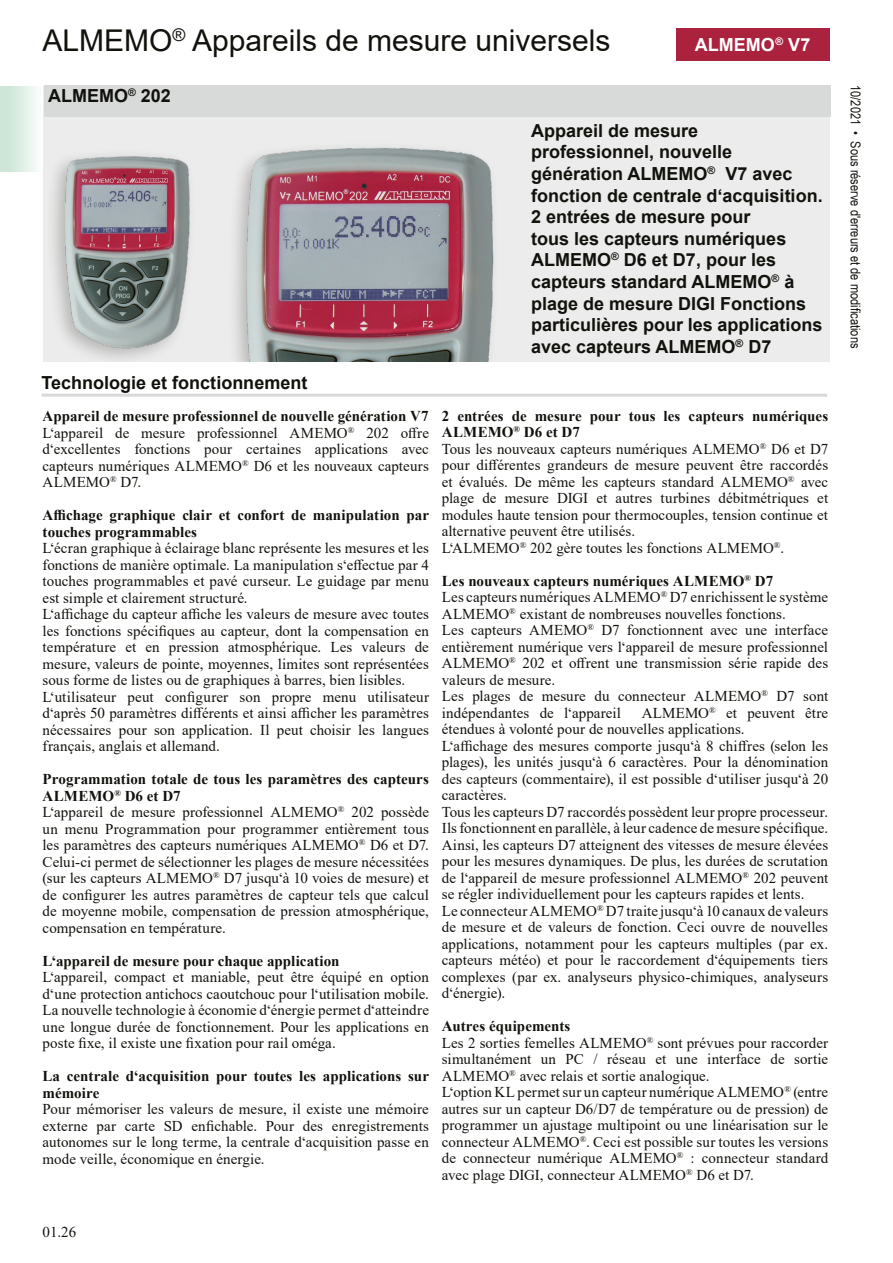
<style>
.page{position:relative;width:893px;height:1263px;background:#fff}
.page>*{position:absolute;margin:0;border:0;box-sizing:border-box;transform-origin:0 0}
.t1{font:30px "Arial";color:#12120d}
.t2{font:700 18px/21.6px "Arial";color:#12120d}
.t3{font:700 18px "Arial";color:#fff}
.t4{font:15px/16.5px "Times New Roman";letter-spacing:.005em;color:#12120d}
.t5{font:700 15px/16.5px "Times New Roman";color:#12120d}
.t6{font:13.5px "Arial Narrow";color:#12120d}
.s1{font-weight:700}
</style>
<div class="page">
<div style="left:0;top:86px;width:43px;height:85px;background:linear-gradient(to right,#c5e1d0,#fcfefd)"></div>
<div style="left:43px;top:86px;width:787px;height:276px;background:#ececec"></div>
<div style="left:44px;top:148px;width:152px;height:219px;background:#12120d;opacity:.25"></div>
<img style="left:57px;top:149px;width:138px;height:204px">
<div style="left:44px;top:85px;width:786px;height:32px;background:#d8dada"></div>
<img style="left:235px;top:147px;width:259px;height:215px">
<div style="left:27px;top:362px;width:805px;height:69px;background:#fff"></div>
<hr style="left:42px;top:394px;width:785px;height:3px;background:#d8dada">
<div style="left:676px;top:28px;width:153px;height:33px;background:#aa223e"></div>
<h1 class="t1" style="left:43px;top:19px;width:570px">ALMEMO<sup>®</sup> Appareils de mesure universels</h1>
<p class="t2" style="left:48px;top:85px;width:124px">ALMEMO<sup>®</sup> 202</p>
<p class="t3" style="left:695px;top:32px;width:117px">ALMEMO<sup>®</sup> V7</p>
<p class="t2" style="left:42px;top:372px;width:267px">Technologie et fonctionnement</p>
<p class="t4" style="left:43px;top:407px;width:388px;text-align:justify"><span class="s1">Appareil de mesure professionnel de nouvelle génération V7<br></span>L‘appareil de mesure professionnel AMEMO<sup>®</sup> 202 offre d‘excellentes fonctions pour certaines applications avec capteurs numériques ALMEMO<sup>®</sup> D6 et les nouveaux capteurs ALMEMO<sup>®</sup> D7.</p>
<p class="t5" style="left:43px;top:506px;width:388px">Affichage graphique clair et confort de manipulation par touches programmables</p>
<p class="t4" style="left:43px;top:539px;width:388px">L‘écran graphique à éclairage blanc représente les mesures et les fonctions de manière optimale. La manipulation s‘effectue par 4 touches programmables et pavé curseur. Le guidage par menu est simple et clairement structuré.<br>L‘affichage du capteur affiche les valeurs de mesure avec toutes les fonctions spécifiques au capteur, dont la compensation en température et en pression atmosphérique. Les valeurs de mesure, valeurs de pointe, moyennes, limites sont représentées sous forme de listes ou de graphiques à barres, bien lisibles.<br>L‘utilisateur peut configurer son propre menu utilisateur d‘après 50 paramètres différents et ainsi afficher les paramètres nécessaires pour son application. Il peut choisir les langues français, anglais et allemand.</p>
<p class="t4" style="left:43px;top:770px;width:388px"><span class="s1">Programmation totale de tous les paramètres des capteurs ALMEMO</span><sup>®</sup> <span class="s1">D6 et D7<br></span>L‘appareil de mesure professionnel ALMEMO<sup>®</sup> 202 possède un menu Programmation pour programmer entièrement tous les paramètres des capteurs numériques ALMEMO<sup>®</sup> D6 et D7.<br>Celui-ci permet de sélectionner les plages de mesure nécessitées (sur les capteurs ALMEMO<sup>®</sup> D7 jusqu‘à 10 voies de mesure) et de configurer les autres paramètres de capteur tels que calcul de moyenne mobile, compensation de pression atmosphérique, compensation en température.</p>
<p class="t5" style="left:43px;top:952px;width:298px">L‘appareil de mesure pour chaque application</p>
<p class="t4" style="left:43px;top:968px;width:388px;text-align:justify">L‘appareil, compact et maniable, peut être équipé en option d‘une protection antichocs caoutchouc pour l‘utilisation mobile.<br>La nouvelle technologie à économie d‘énergie permet d‘atteindre une longue durée de fonctionnement. Pour les applications en poste fixe, il existe une fixation pour rail oméga.</p>
<p class="t5" style="left:43px;top:1067px;width:388px">La centrale d‘acquisition pour toutes les applications sur mémoire</p>
<p class="t4" style="left:43px;top:1100px;width:388px;text-align:justify">Pour mémoriser les valeurs de mesure, il existe une mémoire externe par carte SD enfichable. Pour des enregistrements autonomes sur le long terme, la centrale d‘acquisition passe en mode veille, économique en énergie.</p>
<p class="t2" style="left:531px;top:120px;width:293px">Appareil de mesure professionnel, nouvelle génération ALMEMO<sup>®</sup> V7 avec fonction de centrale d‘acquisition.<br>2 entrées de mesure pour<br>tous les capteurs numériques<br>ALMEMO<sup>®</sup> D6 et D7, pour les capteurs standard ALMEMO<sup>®</sup> à plage de mesure DIGI Fonctions particulières pour les applications avec capteurs ALMEMO<sup>®</sup> D7</p>
<p class="t4" style="left:442px;top:407px;width:388px"><span class="s1">2 entrées de mesure pour tous les capteurs numériques ALMEMO</span><sup>®</sup> <span class="s1">D6 et D7<br></span>Tous les nouveaux capteurs numériques ALMEMO<sup>®</sup> D6 et D7 pour différentes grandeurs de mesure peuvent être raccordés et évalués. De même les capteurs standard ALMEMO<sup>®</sup> avec plage de mesure DIGI et autres turbines débitmétriques et modules haute tension pour thermocouples, tension continue et alternative peuvent être utilisés.<br>L‘ALMEMO<sup>®</sup> 202 gère toutes les fonctions ALMEMO<sup>®</sup>.</p>
<p class="t4" style="left:442px;top:572px;width:388px"><span class="s1">Les nouveaux capteurs numériques ALMEMO</span><sup>®</sup> <span class="s1">D7<br></span>Les capteurs numériques ALMEMO<sup>®</sup> D7 enrichissent le système ALMEMO<sup>®</sup> existant de nombreuses nouvelles fonctions.<br>Les capteurs AMEMO<sup>®</sup> D7 fonctionnent avec une interface entièrement numérique vers l‘appareil de mesure professionnel ALMEMO<sup>®</sup> 202 et offrent une transmission série rapide des valeurs de mesure.<br>Les plages de mesure du connecteur ALMEMO<sup>®</sup> D7 sont indépendantes de l‘appareil</p>
<p class="t4" style="left:442px;top:704px;width:388px;text-indent:200px">ALMEMO<sup>®</sup> et peuvent être étendues à volonté pour de nouvelles applications.<br>L‘affichage des mesures comporte jusqu‘à 8 chiffres (selon les plages), les unités jusqu‘à 6 caractères. Pour la dénomination des capteurs (commentaire), il est possible d‘utiliser jusqu‘à 20 caractères.<br>Tous les capteurs D7 raccordés possèdent leur propre processeur.<br>Ils fonctionnent en parallèle, à leur cadence de mesure spécifique.<br>Ainsi, les capteurs D7 atteignent des vitesses de mesure élevées pour les mesures dynamiques. De plus, les durées de scrutation de l‘appareil de mesure professionnel ALMEMO<sup>®</sup> 202 peuvent se régler individuellement pour les capteurs rapides et lents.<br>Le connecteur ALMEMO<sup>®</sup> D7 traite jusqu‘à 10 canaux de valeurs de mesure et de valeurs de fonction. Ceci ouvre de nouvelles applications, notamment pour les capteurs multiples (par ex. capteurs météo) et pour le raccordement d‘équipements tiers complexes (par ex. analyseurs physico-chimiques, analyseurs d‘énergie).</p>
<p class="t4" style="left:442px;top:1018px;width:388px"><span class="s1">Autres équipements<br></span>Les 2 sorties femelles ALMEMO<sup>®</sup> sont prévues pour raccorder simultanément un PC / réseau et une interface de sortie ALMEMO<sup>®</sup> avec relais et sortie analogique.<br>L‘option KL permet sur un capteur numérique ALMEMO<sup>®</sup> (entre autres sur un capteur D6/D7 de température ou de pression) de programmer un ajustage multipoint ou une linéarisation sur le connecteur ALMEMO<sup>®</sup>. Ceci est possible sur toutes les versions de connecteur numérique ALMEMO<sup>®</sup> : connecteur standard avec plage DIGI, connecteur ALMEMO<sup>®</sup> D6 et D7.</p>
<p class="t4" style="left:43px;top:1223px;width:35px">01.26</p>
<p class="t6" style="left:865px;top:85px;width:265px;rotate:90deg">10/2021 • Sous réserve d'erreurs et de modifications</p>
</div>
